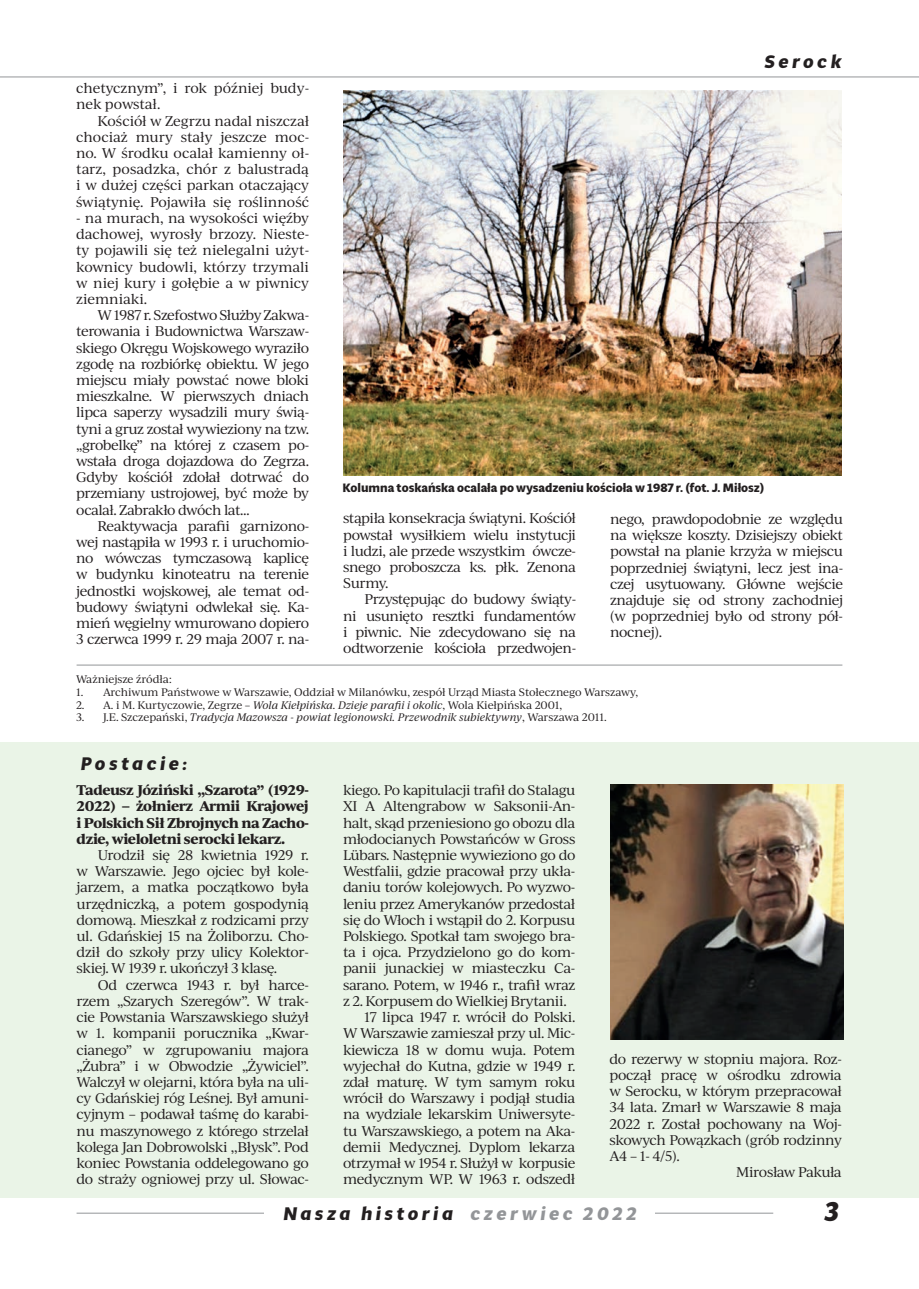
<style>
.page{position:relative;width:919px;height:1289px;background:#fff}
.page>*{position:absolute;margin:0;border:0;box-sizing:border-box;transform-origin:0 0}
.t1{font:italic 700 27px "Multi Display";color:#231f20}
.t2{font:italic 700 18px "Multi Display";letter-spacing:.2em;color:#231f20}
.t3{font:13.5px/16.2px "Ivy Journal";letter-spacing:-.035em;color:#231f20;text-align:justify}
.t4{font:700 13.5px/16.2px "Ivy Journal";letter-spacing:-.035em;color:#231f20;text-align:justify}
.t5{font:13.5px/16.2px "Ivy Journal";letter-spacing:-.01em;color:#231f20}
.t6{font:700 12px "Multi Display";color:#231f20}
.t7{font:10.5px "Ivy Journal";letter-spacing:-.01em;color:#231f20}
.t8{font:italic 10.5px "Ivy Journal";letter-spacing:-.01em;color:#231f20}
.s1{font-style:italic}
.s2{font-style:normal}
.s3{color:#939598}
</style>
<div class="page">
<hr style="left:77px;top:1212px;width:696px;height:1px;background:#939598">
<div style="left:264px;top:1198px;width:390px;height:30px;background:#fff"></div>
<hr style="left:0;top:77px;width:918px;height:1px;background:#939598">
<hr style="left:77px;top:664px;width:765px;height:1px;background:#939598">
<div style="left:0;top:742px;width:918px;height:456px;background:#eaf4e7"></div>
<img style="left:610px;top:784px;width:233px;height:255px">
<img style="left:343px;top:90px;width:498px;height:385px">
<h2 class="t2" style="left:764px;top:49px;width:78px">Serock</h2>
<p class="t5" style="left:76px;top:80px;width:234px">chetycznym”, i rok później budy&shy;nek powstał.</p>
<p class="t3" style="left:76px;top:112px;width:234px;text-indent:21px">Kościół w Zegrzu nadal niszczał chociaż mury stały jeszcze moc&shy;no. W środku ocalał kamienny oł&shy;tarz, posadzka, chór z balustradą i w dużej części parkan otaczający świątynię. Pojawiła się roślinność</p>
<p class="t3" style="left:76px;top:209px;width:234px">- na murach, na wysokości więźby dachowej, wyrosły brzozy. Nieste&shy;ty pojawili się też nielegalni użyt&shy;kownicy budowli, którzy trzymali w niej kury i gołębie a w piwnicy ziemniaki.</p>
<p class="t3" style="left:76px;top:306px;width:234px;text-indent:21px">W 1987 r. Szefostwo Służby Zakwa&shy;terowania i Budownictwa Warszaw&shy;skiego Okręgu Wojskowego wyraziło zgodę na rozbiórkę obiektu. W jego miejscu miały powstać nowe bloki mieszkalne. W pierwszych dniach lipca saperzy wysadzili mury świą&shy;tyni a gruz został wywieziony na tzw. „grobelkę” na której z czasem po&shy;wstała droga dojazdowa do Zegrza.<br>Gdyby kościół zdołał dotrwać do przemiany ustrojowej, być może by ocalał. Zabrakło dwóch lat…</p>
<p class="t3" style="left:76px;top:517px;width:234px;text-indent:21px">Reaktywacja parafii garnizono&shy;wej nastąpiła w 1993 r. i uruchomio&shy;no wówczas tymczasową kaplicę w budynku kinoteatru na terenie jednostki wojskowej, ale temat od&shy;budowy świątyni odwlekał się. Ka&shy;mień węgielny wmurowano dopiero 3 czerwca 1999 r. 29 maja 2007 r. na-</p>
<p class="t3" style="left:343px;top:509px;width:234px">stąpiła konsekracja świątyni. Kościół powstał wysiłkiem wielu instytucji i ludzi, ale przede wszystkim ówcze&shy;snego proboszcza ks. płk. Zenona Surmy.</p>
<p class="t6" style="left:342px;top:479px;width:423px">Kolumna toskańska ocalała po wysadzeniu kościoła w 1987 r. (fot. J. Miłosz)</p>
<p class="t3" style="left:610px;top:510px;width:235px">nego, prawdopodobnie ze względu na większe koszty. Dzisiejszy obiekt powstał na planie krzyża w miejscu poprzedniej świątyni, lecz jest ina&shy;czej usytuowany. Główne wejście znajduje się od strony zachodniej (w poprzedniej było od strony pół&shy;nocnej).</p>
<p class="t3" style="left:343px;top:590px;width:234px;text-indent:21px">Przystępując do budowy świąty&shy;ni usunięto resztki fundamentów i piwnic. Nie zdecydowano się na odtworzenie kościoła przedwojen-</p>
<p class="t7" style="left:76px;top:672px;width:97px">Ważniejsze źródła:</p>
<p class="t7" style="left:76px;top:684px;width:563px">1. Archiwum Państwowe w Warszawie, Oddział w Milanówku, zespół Urząd Miasta Stołecznego Warszawy,</p>
<p class="t7" style="left:76px;top:697px;width:488px">2. A. i M. Kurtyczowie, Zegrze – <span class="s1">Wola Kiełpińska. Dzieje parafii i okolic</span>, Wola Kiełpińska 2001,</p>
<p class="t8" style="left:76px;top:709px;width:532px"><span class="s2">3. J.E. Szczepański,</span> Tradycja Mazowsza - powiat legionowski. Przewodnik subiektywny<span class="s2">, Warszawa 2011.</span></p>
<h2 class="t2" style="left:81px;top:751px;width:107px">Postacie:</h2>
<p class="t4" style="left:77px;top:781px;width:235px">Tadeusz Józiński „Szarota” (1929- 2022) – żołnierz Armii Krajowej i Polskich Sił Zbrojnych na Zacho&shy;dzie, wieloletni serocki lekarz.</p>
<p class="t3" style="left:77px;top:846px;width:234px;text-indent:21px">Urodził się 28 kwietnia 1929 r. w Warszawie. Jego ojciec był kole&shy;jarzem, a matka początkowo była urzędniczką, a potem gospodynią domową. Mieszkał z rodzicami przy ul. Gdańskiej 15 na Żoliborzu. Cho&shy;dził do szkoły przy ulicy Kolektor&shy;skiej. W 1939 r. ukończył 3 klasę.</p>
<p class="t3" style="left:77px;top:976px;width:234px;text-indent:21px">Od czerwca 1943 r. był harce&shy;rzem „Szarych Szeregów”. W trak&shy;cie Powstania Warszawskiego służył w 1. kompanii porucznika „Kwar&shy;cianego” w zgrupowaniu majora „Żubra” i w Obwodzie „Żywiciel”.<br>Walczył w olejarni, która była na uli&shy;cy Gdańskiej róg Leśnej. Był amuni&shy;cyjnym – podawał taśmę do karabi&shy;nu maszynowego z którego strzelał kolega Jan Dobrowolski ,,Błysk”. Pod koniec Powstania oddelegowano go do straży ogniowej przy ul. Słowac-</p>
<p class="t3" style="left:343px;top:781px;width:234px">kiego. Po kapitulacji trafił do Stalagu</p>
<p class="t3" style="left:343px;top:797px;width:234px">XI A Altengrabow w Saksonii-An-</p>
<p class="t3" style="left:343px;top:814px;width:234px">halt, skąd przeniesiono go obozu dla</p>
<p class="t3" style="left:343px;top:830px;width:234px">młodocianych Powstańców w Gross</p>
<p class="t3" style="left:343px;top:846px;width:234px">Lübars. Następnie wywieziono go do</p>
<p class="t3" style="left:343px;top:862px;width:234px">Westfalii, gdzie pracował przy ukła-</p>
<p class="t3" style="left:343px;top:878px;width:234px">daniu torów kolejowych. Po wyzwo-</p>
<p class="t3" style="left:343px;top:895px;width:234px">leniu przez Amerykanów przedostał</p>
<p class="t3" style="left:343px;top:911px;width:234px">się do Włoch i wstąpił do 2. Korpusu</p>
<p class="t3" style="left:343px;top:927px;width:234px">Polskiego. Spotkał tam swojego bra-</p>
<p class="t3" style="left:343px;top:943px;width:234px">ta i ojca. Przydzielono go do kom-</p>
<p class="t3" style="left:343px;top:959px;width:234px">panii junackiej w miasteczku Ca-</p>
<p class="t3" style="left:343px;top:976px;width:234px">sarano. Potem, w 1946 r., trafił wraz</p>
<p class="t3" style="left:343px;top:992px;width:225px">z 2. Korpusem do Wielkiej Brytanii.</p>
<p class="t3" style="left:364px;top:1008px;width:213px">17 lipca 1947 r. wrócił do Polski.</p>
<p class="t3" style="left:343px;top:1024px;width:234px">W Warszawie zamieszał przy ul. Mic-</p>
<p class="t3" style="left:343px;top:1040px;width:234px">kiewicza 18 w domu wuja. Potem</p>
<p class="t3" style="left:343px;top:1057px;width:234px">wyjechał do Kutna, gdzie w 1949 r.</p>
<p class="t3" style="left:343px;top:1073px;width:234px">zdał maturę. W tym samym roku</p>
<p class="t3" style="left:343px;top:1089px;width:234px">wrócił do Warszawy i podjął studia</p>
<p class="t3" style="left:343px;top:1105px;width:234px">na wydziale lekarskim Uniwersyte-</p>
<p class="t3" style="left:343px;top:1121px;width:234px">tu Warszawskiego, a potem na Aka-</p>
<p class="t3" style="left:343px;top:1138px;width:234px">demii Medycznej. Dyplom lekarza</p>
<p class="t3" style="left:343px;top:1154px;width:234px">otrzymał w 1954 r. Służył w korpusie</p>
<p class="t3" style="left:343px;top:1170px;width:234px">medycznym WP. W 1963 r. odszedł</p>
<p class="t3" style="left:609px;top:1050px;width:234px">do rezerwy w stopniu majora. Roz-</p>
<p class="t3" style="left:609px;top:1066px;width:234px">począł pracę w ośrodku zdrowia</p>
<p class="t3" style="left:609px;top:1082px;width:234px">w Serocku, w którym przepracował</p>
<p class="t3" style="left:609px;top:1098px;width:234px">34 lata. Zmarł w Warszawie 8 maja</p>
<p class="t3" style="left:609px;top:1114px;width:234px">2022 r. Został pochowany na Woj-</p>
<p class="t3" style="left:609px;top:1131px;width:234px">skowych Powązkach (grób rodzinny</p>
<p class="t3" style="left:609px;top:1147px;width:72px">A4 – 1- 4/5).</p>
<p class="t3" style="left:736px;top:1163px;width:107px">Mirosław Pakuła</p>
<h2 class="t2" style="left:283px;top:1201px;width:355px">Nasza historia <span class="s3">czerwiec 2022</span></h2>
<h1 class="t1" style="left:824px;top:1192px;width:16px">3</h1>
</div>
